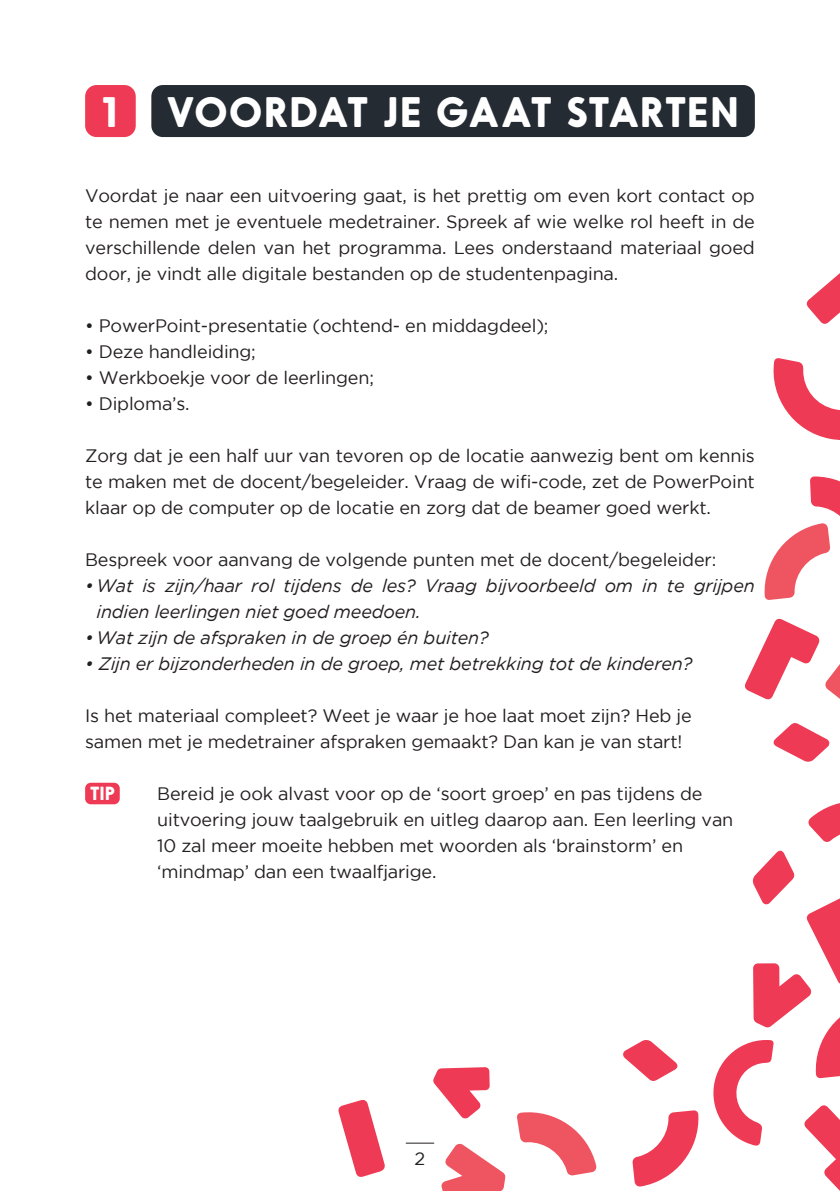
<style>
.page{position:relative;width:840px;height:1191px;background:#fff}
.page>*{position:absolute;margin:0;border:0;box-sizing:border-box;transform-origin:0 0}
.t1{font:700 40.4px "Odudo Soft";letter-spacing:.02em;color:#fff}
.t2{font:18px/26px "Gotham";letter-spacing:-.01em;color:#231f20;text-align:justify}
.t3{font:italic 18px/26px "Gotham";letter-spacing:-.01em;color:#231f20}
.t4{font:700 18px "Odudo Soft";color:#fff}
.t5{font:18px "Gotham";color:#231f20}
</style>
<div class="page">
<svg style="left:405px;top:1142px;width:29px;height:1px"></svg>
<div style="left:85px;top:782px;width:35px;height:22px;background:#ee3a54;border-radius:6px"></div>
<svg style="left:806px;top:274px;width:33px;height:50px"></svg>
<svg style="left:808px;top:803px;width:31px;height:39px"></svg>
<svg style="left:745px;top:618px;width:94px;height:82px"></svg>
<svg style="left:773px;top:358px;width:66px;height:82px"></svg>
<svg style="left:773px;top:723px;width:56px;height:39px"></svg>
<svg style="left:764px;top:476px;width:75px;height:124px"></svg>
<svg style="left:338px;top:1100px;width:47px;height:77px"></svg>
<svg style="left:441px;top:1143px;width:64px;height:48px"></svg>
<svg style="left:713px;top:850px;width:126px;height:340px"></svg>
<svg style="left:632px;top:1110px;width:67px;height:76px"></svg>
<svg style="left:623px;top:1040px;width:55px;height:41px"></svg>
<svg style="left:517px;top:1112px;width:79px;height:63px"></svg>
<svg style="left:433px;top:1067px;width:56px;height:52px"></svg>
<div style="left:151px;top:85px;width:603px;height:52px;background:#252b33;border-radius:11px"></div>
<div style="left:85px;top:85px;width:51px;height:52px;background:#ee3a54;border-radius:11px"></div>
<h1 class="t1" style="left:102px;top:85px;width:637px">1 VOORDAT JE GAAT STARTEN</h1>
<p class="t2" style="left:85px;top:182px;width:671px">Voordat je naar een uitvoering gaat, is het prettig om even kort contact op te nemen met je eventuele medetrainer. Spreek af wie welke rol heeft in de verschillende delen van het programma. Lees onderstaand materiaal goed door, je vindt alle digitale bestanden op de studentenpagina.</p>
<p class="t2" style="left:85px;top:312px;width:464px">• PowerPoint-presentatie (ochtend- en middagdeel);</p>
<p class="t2" style="left:85px;top:338px;width:172px">• Deze handleiding;</p>
<p class="t2" style="left:85px;top:364px;width:290px">• Werkboekje voor de leerlingen;</p>
<p class="t2" style="left:85px;top:390px;width:106px">• Diploma’s.</p>
<p class="t2" style="left:85px;top:442px;width:671px">Zorg dat je een half uur van tevoren op de locatie aanwezig bent om kennis te maken met de docent/begeleider. Vraag de wifi-code, zet de PowerPoint klaar op de computer op de locatie en zorg dat de beamer goed werkt.</p>
<p class="t2" style="left:85px;top:546px;width:632px">Bespreek voor aanvang de volgende punten met de docent/begeleider:</p>
<p class="t3" style="left:96px;top:573px;width:659px;text-indent:-11px">• Wat is zijn/haar rol tijdens de les? Vraag bijvoorbeeld om in te grijpen indien leerlingen niet goed meedoen.</p>
<p class="t3" style="left:85px;top:625px;width:405px">• Wat zijn de afspraken in de groep én buiten?</p>
<p class="t3" style="left:85px;top:651px;width:608px">• Zijn er bijzonderheden in de groep, met betrekking tot de kinderen?</p>
<p class="t2" style="left:85px;top:702px;width:607px">Is het materiaal compleet? Weet je waar je hoe laat moet zijn? Heb je samen met je medetrainer afspraken gemaakt? Dan kan je van start!</p>
<p class="t4" style="left:90px;top:781px;width:26px">TIP</p>
<p class="t2" style="left:157px;top:780px;width:577px;text-align:left">Bereid je ook alvast voor op de ‘soort groep’ en pas tijdens de uitvoering jouw taalgebruik en uitleg daarop aan. Een leerling van 10 zal meer moeite hebben met woorden als ‘brainstorm’ en ‘mindmap’ dan een twaalfjarige.</p>
<p class="t5" style="left:414px;top:1148px;width:12px">2</p>
<p class="t2" style="left:414px;top:1144px;width:13px">3</p>
</div>
